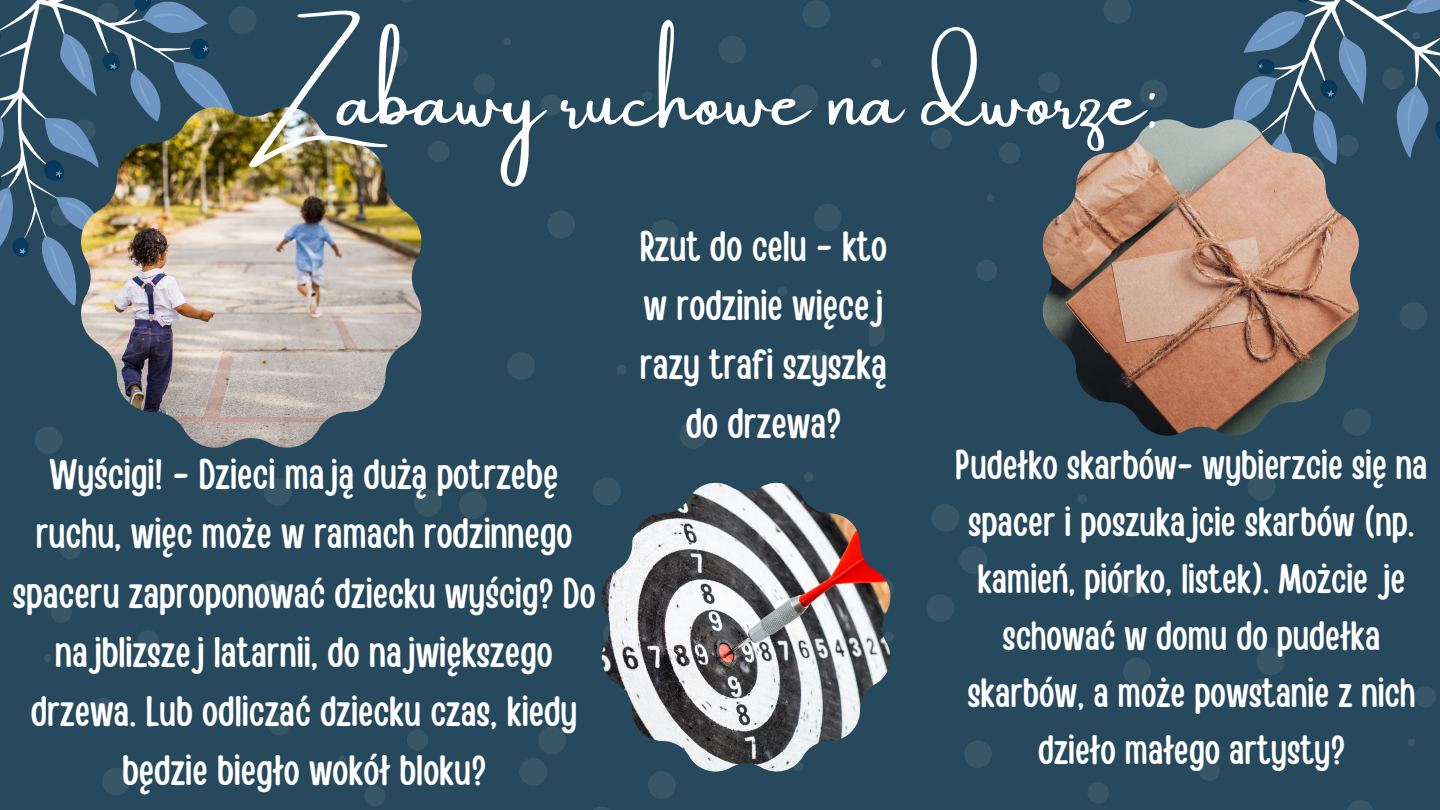
<style>
.page{position:relative;width:1440px;height:810px;background:#27495d}
.page>*{position:absolute;margin:0;border:0;box-sizing:border-box;transform-origin:0 0}
.t1{font:78.2px "Amsterdam One";color:#fff}
.t2{font:42.3px/59.2px "Handy Casual Condensed";color:#fff;text-align:center}
.t3{font:41px/57px "Handy Casual Condensed";color:#fff;text-align:center}
</style>
<div class="page">
<div style="left:1400px;top:302px;width:27px;height:28px;background:#375769;border-radius:50%"></div>
<div style="left:791px;top:84px;width:28px;height:28px;background:#375769;border-radius:50%"></div>
<div style="left:1248px;top:473px;width:28px;height:28px;background:#375769;border-radius:50%"></div>
<div style="left:931px;top:504px;width:28px;height:28px;background:#375769;border-radius:50%"></div>
<div style="left:1255px;top:679px;width:10px;height:9px;background:#375769;border-radius:50%"></div>
<div style="left:1077px;top:494px;width:10px;height:10px;background:#375769;border-radius:50%"></div>
<div style="left:1140px;top:80px;width:28px;height:27px;background:#375769;border-radius:50%"></div>
<div style="left:1116px;top:570px;width:28px;height:28px;background:#375769;border-radius:50%"></div>
<div style="left:540px;top:94px;width:22px;height:22px;background:#375769;border-radius:50%"></div>
<div style="left:507px;top:352px;width:28px;height:28px;background:#375769;border-radius:50%"></div>
<div style="left:387px;top:45px;width:21px;height:21px;background:#375769;border-radius:50%"></div>
<div style="left:35px;top:426px;width:28px;height:28px;background:#375769;border-radius:50%"></div>
<div style="left:102px;top:768px;width:28px;height:28px;background:#375769;border-radius:50%"></div>
<div style="left:964px;top:740px;width:28px;height:28px;background:#375769;border-radius:50%"></div>
<div style="left:648px;top:771px;width:28px;height:28px;background:#375769;border-radius:50%"></div>
<div style="left:804px;top:472px;width:10px;height:10px;background:#375769;border-radius:50%"></div>
<svg style="left:884px;top:632px;width:10px;height:10px"></svg>
<div style="left:959px;top:546px;width:28px;height:28px;background:#375769;border-radius:50%"></div>
<div style="left:814px;top:204px;width:28px;height:27px;background:#375769;border-radius:50%"></div>
<div style="left:547px;top:211px;width:28px;height:27px;background:#375769;border-radius:50%"></div>
<div style="left:538px;top:727px;width:28px;height:27px;background:#375769;border-radius:50%"></div>
<div style="left:264px;top:478px;width:28px;height:28px;background:#375769;border-radius:50%"></div>
<svg style="left:400px;top:0;width:13px;height:3px"></svg>
<svg style="left:1104px;top:0;width:27px;height:24px"></svg>
<div style="left:871px;top:58px;width:10px;height:10px;background:#375769;border-radius:50%"></div>
<div style="left:473px;top:74px;width:22px;height:21px;background:#375769;border-radius:50%"></div>
<div style="left:803px;top:349px;width:28px;height:28px;background:#375769;border-radius:50%"></div>
<div style="left:459px;top:491px;width:28px;height:28px;background:#375769;border-radius:50%"></div>
<div style="left:802px;top:0;width:28px;height:28px;background:#375769;border-radius:50%"></div>
<div style="left:926px;top:594px;width:28px;height:28px;background:#375769;border-radius:50%"></div>
<div style="left:650px;top:219px;width:28px;height:28px;background:#375769;border-radius:50%"></div>
<div style="left:642px;top:91px;width:10px;height:10px;background:#375769;border-radius:50%"></div>
<div style="left:380px;top:98px;width:7px;height:7px;background:#375769;border-radius:50%"></div>
<div style="left:503px;top:37px;width:8px;height:8px;background:#375769;border-radius:50%"></div>
<div style="left:718px;top:36px;width:28px;height:28px;background:#375769;border-radius:50%"></div>
<div style="left:617px;top:365px;width:10px;height:10px;background:#375769;border-radius:50%"></div>
<div style="left:778px;top:286px;width:10px;height:10px;background:#375769;border-radius:50%"></div>
<div style="left:428px;top:141px;width:22px;height:21px;background:#375769;border-radius:50%"></div>
<div style="left:679px;top:421px;width:28px;height:28px;background:#375769;border-radius:50%"></div>
<div style="left:1343px;top:408px;width:28px;height:28px;background:#375769;border-radius:50%"></div>
<svg style="left:1347px;top:800px;width:26px;height:10px"></svg>
<div style="left:1415px;top:686px;width:21px;height:22px;background:#375769;border-radius:50%"></div>
<div style="left:1123px;top:658px;width:28px;height:28px;background:#375769;border-radius:50%"></div>
<div style="left:1408px;top:739px;width:7px;height:7px;background:#375769;border-radius:50%"></div>
<div style="left:1257px;top:647px;width:28px;height:28px;background:#375769;border-radius:50%"></div>
<div style="left:1088px;top:782px;width:21px;height:21px;background:#375769;border-radius:50%"></div>
<div style="left:1198px;top:760px;width:22px;height:21px;background:#375769;border-radius:50%"></div>
<div style="left:51px;top:602px;width:21px;height:21px;background:#375769;border-radius:50%"></div>
<div style="left:60px;top:538px;width:21px;height:21px;background:#375769;border-radius:50%"></div>
<div style="left:137px;top:630px;width:22px;height:22px;background:#375769;border-radius:50%"></div>
<div style="left:44px;top:654px;width:7px;height:8px;background:#375769;border-radius:50%"></div>
<div style="left:167px;top:594px;width:8px;height:8px;background:#375769;border-radius:50%"></div>
<div style="left:92px;top:697px;width:22px;height:22px;background:#375769;border-radius:50%"></div>
<svg style="left:931px;top:128px;width:21px;height:21px"></svg>
<svg style="left:999px;top:143px;width:21px;height:21px"></svg>
<svg style="left:869px;top:319px;width:16px;height:28px"></svg>
<div style="left:986px;top:194px;width:8px;height:8px;background:#375769;border-radius:50%"></div>
<svg style="left:1039px;top:72px;width:21px;height:21px"></svg>
<svg style="left:976px;top:260px;width:21px;height:21px"></svg>
<svg style="left:593px;top:478px;width:24px;height:26px"></svg>
<svg style="left:891px;top:582px;width:2px;height:13px"></svg>
<svg style="left:414px;top:489px;width:28px;height:28px"></svg>
<svg style="left:407px;top:729px;width:21px;height:21px"></svg>
<svg style="left:519px;top:758px;width:28px;height:28px"></svg>
<svg style="left:364px;top:785px;width:21px;height:21px"></svg>
<svg style="left:593px;top:807px;width:17px;height:3px"></svg>
<svg style="left:257px;top:580px;width:28px;height:28px"></svg>
<svg style="left:438px;top:642px;width:10px;height:9px"></svg>
<svg style="left:339px;top:755px;width:7px;height:8px"></svg>
<svg style="left:268px;top:714px;width:21px;height:21px"></svg>
<svg style="left:0;top:0;width:256px;height:304px"></svg>
<svg style="left:1233px;top:0;width:207px;height:303px"></svg>
<img style="left:81px;top:107px;width:340px;height:341px">
<img style="left:602px;top:483px;width:289px;height:289px">
<img style="left:1043px;top:119px;width:316px;height:317px">
<p class="t1" style="left:249px;top:57px;width:912px">Zabawy ruchowe na dworze:</p>
<p class="t2" style="left:12px;top:443px;width:585px">Wyścigi! - Dzieci mają dużą potrzebę ruchu, więc może w ramach rodzinnego spaceru zaproponować dziecku wyścig? Do najblizszej latarnii, do największego drzewa. Lub odliczać dziecku czas, kiedy będzie biegło wokół bloku?</p>
<h1 class="t2" style="left:640px;top:214px;width:249px">Rzut do celu - kto w rodzinie więcej razy trafi szyszką do drzewa?</h1>
<p class="t3" style="left:955px;top:434px;width:474px">Pudełko skarbów- wybierzcie się na spacer i poszukajcie skarbów (np. kamień, piórko, listek). Możcie je schować w domu do pudełka skarbów, a może powstanie z nich dzieło małego artysty?</p>
</div>
